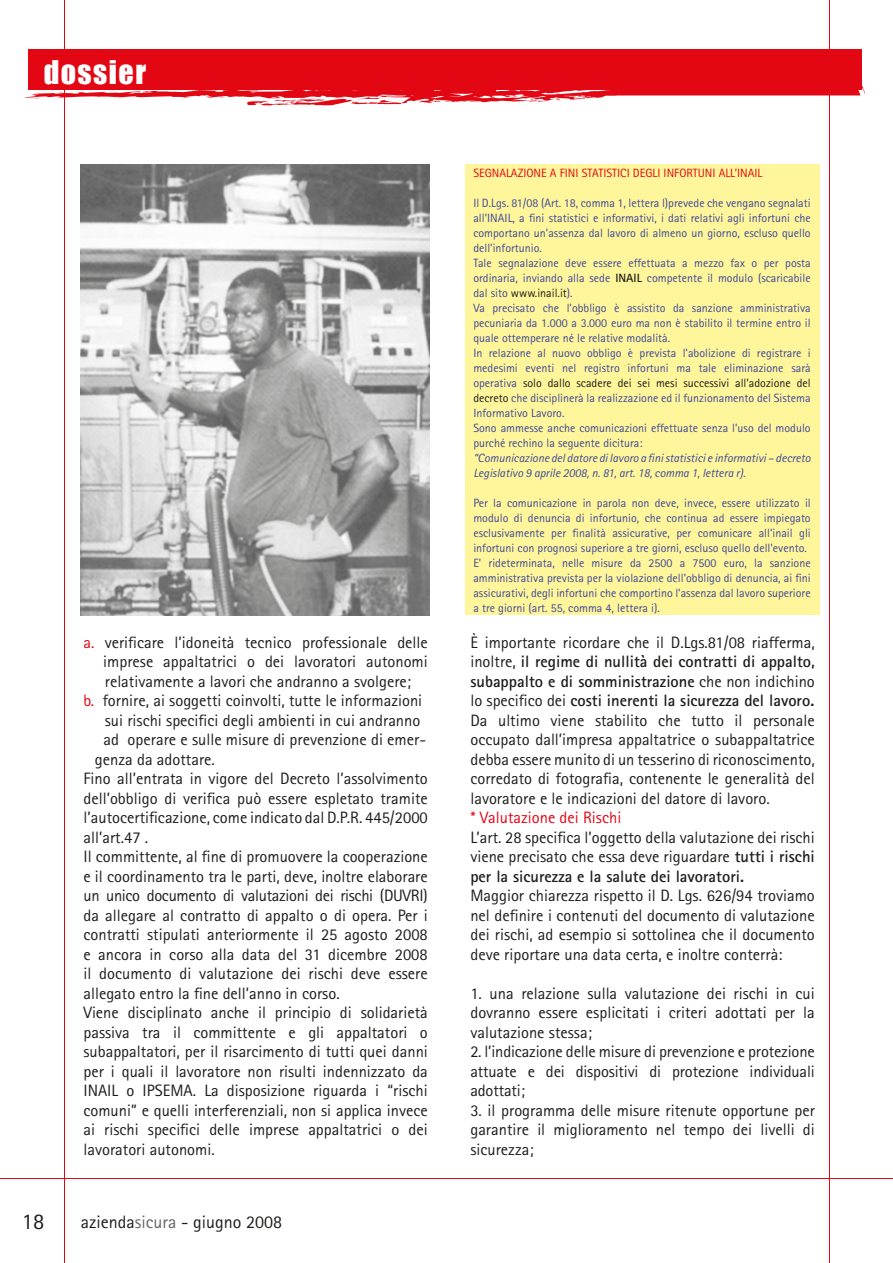
<style>
.page{position:relative;width:893px;height:1263px;background:#fff}
.page>*{position:absolute;margin:0;border:0;box-sizing:border-box;transform-origin:0 0}
.t1{font:30px "Impact";letter-spacing:.05em;color:#fff}
.t2{font:22.5px "Rotis Sans Serif";color:#1d1d1b}
.t3{font:18px "Rotis Sans Serif";color:#1d1d1b}
.t4{font:16.5px/19.5px "Rotis Sans Serif";color:#1d1d1b;text-align:justify}
.t5{font:16.5px "Rotis Sans Serif";letter-spacing:-.02em;color:#1d1d1b}
.t6{font:16.5px "Rotis Sans Serif";color:#e30613}
.t7{font:12px/15px "Rotis Sans Serif";color:#3d4899}
.t8{font:italic 12px/15px "Rotis Sans Serif";color:#3d4899}
.t9{font:12px "Rotis Sans Serif";color:#e30613}
.s1{color:#e30613}
.s2{color:#646463}
.s3{font-weight:700;color:#1d1d1b}
.s4{color:#1d1d1b}
.s5{font-weight:700}
</style>
<div class="page">
<svg style="left:24px;top:49px;width:841px;height:57px;background:#e7303b"></svg>
<hr style="left:0;top:1178px;width:893px;height:1px;background:#e30613">
<hr style="left:64px;top:0;width:1px;height:1263px;background:#e30613">
<img style="left:81px;top:164px;width:348px;height:451px">
<hr style="left:830px;top:0;width:1px;height:1263px;background:#e30613">
<div style="left:465px;top:164px;width:354px;height:451px;background:#fff59b"></div>
<h1 class="t1" style="left:44px;top:54px;width:104px">dossier</h1>
<p class="t4" style="left:83px;top:632px;width:346px"><span class="s1">a.</span> verificare l’idoneità tecnico professionale delle</p>
<p class="t4" style="left:103px;top:652px;width:326px">imprese appaltatrici o dei lavoratori autonomi</p>
<p class="t4" style="left:105px;top:671px;width:308px">relativamente a lavori che andranno a svolgere;</p>
<p class="t4" style="left:83px;top:691px;width:340px"><span class="s1">b.</span> fornire, ai soggetti coinvolti, tutte le informazioni</p>
<p class="t4" style="left:105px;top:710px;width:317px">sui rischi specifici degli ambienti in cui andranno</p>
<p class="t4" style="left:104px;top:730px;width:324px">ad operare e sulle misure di prevenzione di emer-</p>
<p class="t4" style="left:95px;top:749px;width:122px">genza da adottare.</p>
<p class="t4" style="left:83px;top:769px;width:346px">Fino all’entrata in vigore del Decreto l’assolvimento</p>
<p class="t4" style="left:83px;top:788px;width:346px">dell’obbligo di verifica può essere espletato tramite</p>
<p class="t4" style="left:83px;top:808px;width:346px">l’autocertificazione, come indicato dal D.P.R. 445/2000</p>
<p class="t4" style="left:83px;top:827px;width:66px">all’art.47 .</p>
<p class="t4" style="left:83px;top:847px;width:346px">Il committente, al fine di promuovere la cooperazione</p>
<p class="t4" style="left:83px;top:866px;width:346px">e il coordinamento tra le parti, deve, inoltre elaborare</p>
<p class="t5" style="left:83px;top:886px;width:346px">un unico documento di valutazioni dei rischi (DUVRI)</p>
<p class="t4" style="left:83px;top:905px;width:346px">da allegare al contratto di appalto o di opera. Per i</p>
<p class="t4" style="left:83px;top:925px;width:346px">contratti stipulati anteriormente il 25 agosto 2008</p>
<p class="t4" style="left:83px;top:944px;width:346px">e ancora in corso alla data del 31 dicembre 2008</p>
<p class="t4" style="left:83px;top:964px;width:346px">il documento di valutazione dei rischi deve essere</p>
<p class="t4" style="left:83px;top:983px;width:258px">allegato entro la fine dell’anno in corso.</p>
<p class="t4" style="left:83px;top:1003px;width:346px">Viene disciplinato anche il principio di solidarietà</p>
<p class="t4" style="left:83px;top:1022px;width:346px">passiva tra il committente e gli appaltatori o</p>
<p class="t4" style="left:83px;top:1042px;width:346px">subappaltatori, per il risarcimento di tutti quei danni</p>
<p class="t4" style="left:83px;top:1061px;width:346px">per i quali il lavoratore non risulti indennizzato da</p>
<p class="t4" style="left:83px;top:1081px;width:346px">INAIL o IPSEMA. La disposizione riguarda i “rischi</p>
<p class="t4" style="left:83px;top:1100px;width:346px">comuni” e quelli interferenziali, non si applica invece</p>
<p class="t4" style="left:83px;top:1120px;width:346px">ai rischi specifici delle imprese appaltatrici o dei</p>
<p class="t4" style="left:83px;top:1139px;width:133px">lavoratori autonomi.</p>
<h2 class="t2" style="left:22px;top:1208px;width:24px">18</h2>
<p class="t3" style="left:81px;top:1211px;width:203px">azienda<span class="s2">sicura</span> - giugno 2008</p>
<p class="t9" style="left:473px;top:166px;width:291px">SEGNALAZIONE A FINI STATISTICI DEGLI INFORTUNI ALL’INAIL</p>
<p class="t7" style="left:473px;top:195px;width:339px">Il D.Lgs. 81/08 (Art. 18, comma 1, lettera l)prevede che vengano segnalati all’INAIL, a fini statistici e informativi, i dati relativi agli infortuni che comportano un’assenza dal lavoro di almeno un giorno, escluso quello dell’infortunio.<br>Tale segnalazione deve essere effettuata a mezzo fax o per posta ordinaria, inviando alla sede <span class="s3">inaiL</span> competente il modulo (scaricabile dal sito <span class="s4">www.inail.it</span>).<br>Va precisato che l’obbligo è assistito da sanzione amministrativa pecuniaria da 1.000 a 3.000 euro ma non è stabilito il termine entro il quale ottemperare né le relative modalità.<br>In relazione al nuovo obbligo è prevista l’abolizione di registrare i medesimi eventi nel registro infortuni ma tale eliminazione sarà operativa <span class="s4">solo dallo scadere dei sei mesi successivi all’adozione del decreto</span> che disciplinerà la realizzazione ed il funzionamento del Sistema Informativo Lavoro.<br>Sono ammesse anche comunicazioni effettuate senza l’uso del modulo purché rechino la seguente dicitura:</p>
<p class="t8" style="left:473px;top:450px;width:339px">“Comunicazione del datore di lavoro a fini statistici e informativi – decreto<br>Legislativo 9 aprile 2008, n. 81, art. 18, comma 1, lettera r).</p>
<p class="t7" style="left:473px;top:495px;width:339px">Per la comunicazione in parola non deve, invece, essere utilizzato il modulo di denuncia di infortunio, che continua ad essere impiegato esclusivamente per finalità assicurative, per comunicare all’inail gli infortuni con prognosi superiore a tre giorni, escluso quello dell’evento.<br>E’ rideterminata, nelle misure da 2500 a 7500 euro, la sanzione amministrativa prevista per la violazione dell’obbligo di denuncia, ai fini assicurativi, degli infortuni che comportino l’assenza dal lavoro superiore a tre giorni (art. 55, comma 4, lettera i).</p>
<p class="t4" style="left:470px;top:632px;width:346px">È importante ricordare che il D.Lgs.81/08 riafferma, inoltre, <span class="s5">il regime di nullità dei contratti di appalto, subappalto e di somministrazione</span> che non indichino lo specifico dei <span class="s5">costi inerenti la sicurezza del lavoro.<br></span>Da ultimo viene stabilito che tutto il personale occupato dall’impresa appaltatrice o subappaltatrice debba essere munito di un tesserino di riconoscimento, corredato di fotografia, contenente le generalità del lavoratore e le indicazioni del datore di lavoro.</p>
<p class="t6" style="left:470px;top:808px;width:152px">* Valutazione dei Rischi</p>
<p class="t4" style="left:470px;top:827px;width:346px">L’art. 28 specifica l’oggetto della valutazione dei rischi viene precisato che essa deve riguardare <span class="s5">tutti i rischi per la sicurezza e la salute dei lavoratori.</span></p>
<p class="t4" style="left:470px;top:886px;width:346px">Maggior chiarezza rispetto il D. Lgs. 626/94 troviamo nel definire i contenuti del documento di valutazione dei rischi, ad esempio si sottolinea che il documento deve riportare una data certa, e inoltre conterrà:</p>
<p class="t4" style="left:470px;top:983px;width:346px">1. una relazione sulla valutazione dei rischi in cui dovranno essere esplicitati i criteri adottati per la valutazione stessa;</p>
<p class="t4" style="left:470px;top:1042px;width:346px">2. l’indicazione delle misure di prevenzione e protezione attuate e dei dispositivi di protezione individuali adottati;</p>
<p class="t4" style="left:470px;top:1100px;width:346px">3. il programma delle misure ritenute opportune per garantire il miglioramento nel tempo dei livelli di sicurezza;</p>
</div>
